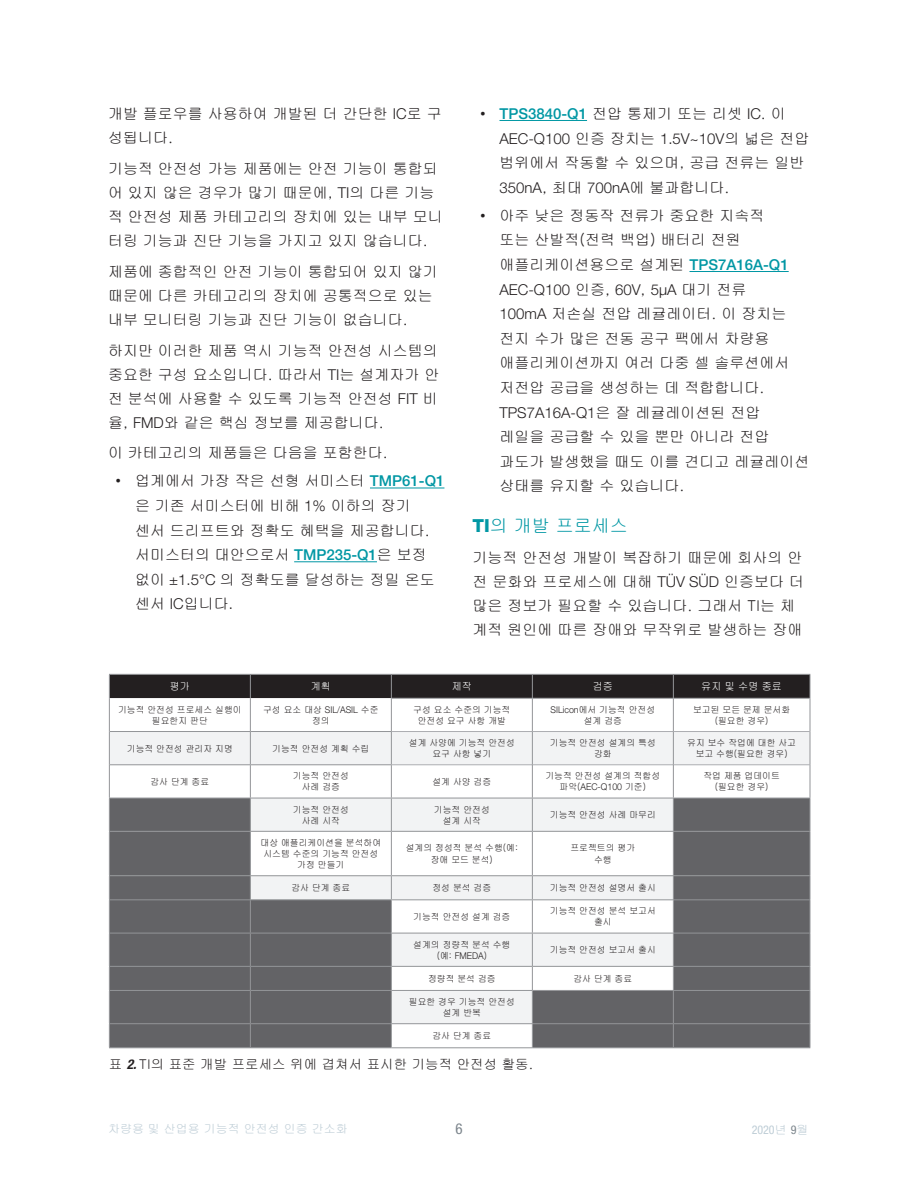
<style>
.page{position:relative;width:918px;height:1188px;background:#fff}
.page>*{position:absolute;margin:0;border:0;box-sizing:border-box;transform-origin:0 0}
.t1{font:18px "Gulim";color:#0097a4}
.t2{font:15px/24px "Gulim";color:#231f20}
.t3{font:300 15px "Helvetica Neue LT Std";color:#231f20}
.t4{font:condensed 15px "Helvetica Neue LT Std";color:#7c858c}
.t5{font:13.5px "Gulim";color:#231f20}
.t6{font:12px "Gulim";color:#becdd6}
.t7{font:condensed 12px "Helvetica Neue LT Std";color:#becdd6}
.t8{font:10.65px "Gulim";color:#fff;scale:.95 1}
.t9{font:9.3px/11.1px "Gulim";color:#231f20;text-align:center;scale:.95 1}
.t10{font:300 9.3px "Helvetica Neue LT Std";color:#231f20;scale:.95 1}
.s1{font-family:"Helvetica Neue LT Std";font-weight:300}
.s2{font-family:"Helvetica Neue LT Std";font-weight:500;color:#0097a4}
.s3{font-family:"Gulim";font-weight:400}
.s4{font-family:"Helvetica Neue LT Std";font-weight:800}
.s5{font-family:"Helvetica Neue LT Std";font-weight:700;font-style:italic;font-stretch:condensed}
.s6{font-family:"Gulim";font-stretch:normal}
.s7{color:#7c858c}
</style>
<div class="page">
<hr style="left:370px;top:488px;width:74px;height:1px;background:#0097a4">
<hr style="left:294px;top:561px;width:83px;height:1px;background:#0097a4">
<hr style="left:500px;top:120px;width:87px;height:1px;background:#0097a4">
<hr style="left:689px;top:271px;width:100px;height:1px;background:#0097a4">
<svg style="left:110px;top:732px;width:700px;height:66px;fill:#f2f3f4"></svg>
<svg style="left:110px;top:799px;width:700px;height:32px;fill:#f2f3f4"></svg>
<hr style="left:392px;top:698px;width:140px;height:1px;background:#939598">
<hr style="left:533px;top:698px;width:140px;height:1px;background:#939598">
<hr style="left:674px;top:698px;width:136px;height:1px;background:#939598">
<hr style="left:110px;top:731px;width:140px;height:1px;background:#939598">
<hr style="left:250px;top:731px;width:142px;height:1px;background:#939598">
<hr style="left:110px;top:764px;width:140px;height:1px;background:#939598">
<hr style="left:250px;top:764px;width:142px;height:1px;background:#939598">
<hr style="left:392px;top:731px;width:140px;height:1px;background:#adaeb2">
<hr style="left:533px;top:731px;width:140px;height:1px;background:#adaeb2">
<hr style="left:674px;top:731px;width:136px;height:1px;background:#adaeb2">
<hr style="left:392px;top:764px;width:140px;height:1px;background:#adaeb2">
<hr style="left:533px;top:764px;width:140px;height:1px;background:#adaeb2">
<hr style="left:674px;top:764px;width:136px;height:1px;background:#adaeb2">
<hr style="left:250px;top:698px;width:1px;height:33px;background:#939598">
<hr style="left:391px;top:698px;width:1px;height:33px;background:#939598">
<hr style="left:532px;top:698px;width:1px;height:34px;background:#939598">
<hr style="left:673px;top:698px;width:1px;height:34px;background:#939598">
<hr style="left:250px;top:732px;width:1px;height:32px;background:#939598">
<hr style="left:391px;top:732px;width:1px;height:32px;background:#939598">
<hr style="left:532px;top:732px;width:1px;height:33px;background:#939598">
<hr style="left:673px;top:732px;width:1px;height:33px;background:#939598">
<hr style="left:250px;top:765px;width:1px;height:33px;background:#939598">
<hr style="left:391px;top:765px;width:1px;height:33px;background:#939598">
<hr style="left:532px;top:765px;width:1px;height:33px;background:#939598">
<hr style="left:673px;top:765px;width:1px;height:33px;background:#939598">
<hr style="left:109px;top:698px;width:1px;height:34px;background:#939598">
<hr style="left:109px;top:732px;width:1px;height:33px;background:#939598">
<hr style="left:109px;top:765px;width:1px;height:33px;background:#939598">
<div style="left:109px;top:674px;width:702px;height:24px;background:#231f20"></div>
<hr style="left:810px;top:698px;width:1px;height:34px;background:#939598">
<hr style="left:810px;top:732px;width:1px;height:33px;background:#939598">
<hr style="left:810px;top:765px;width:1px;height:33px;background:#939598">
<hr style="left:109px;top:674px;width:141px;height:1px;background:#939598">
<hr style="left:250px;top:674px;width:141px;height:1px;background:#939598">
<hr style="left:391px;top:674px;width:141px;height:1px;background:#939598">
<hr style="left:532px;top:674px;width:141px;height:1px;background:#939598">
<hr style="left:673px;top:674px;width:137px;height:1px;background:#939598">
<hr style="left:109px;top:798px;width:141px;height:1px;background:#939598">
<hr style="left:109px;top:798px;width:1px;height:33px;background:#939598">
<hr style="left:250px;top:798px;width:141px;height:1px;background:#939598">
<hr style="left:250px;top:798px;width:1px;height:33px;background:#939598">
<hr style="left:391px;top:798px;width:141px;height:1px;background:#939598">
<hr style="left:391px;top:798px;width:1px;height:33px;background:#939598">
<hr style="left:532px;top:798px;width:141px;height:1px;background:#939598">
<hr style="left:532px;top:798px;width:1px;height:33px;background:#939598">
<hr style="left:673px;top:798px;width:137px;height:1px;background:#939598">
<hr style="left:673px;top:798px;width:1px;height:33px;background:#939598">
<hr style="left:810px;top:798px;width:1px;height:33px;background:#939598">
<svg style="left:109px;top:831px;width:702px;height:217px"></svg>
<hr style="left:109px;top:1047px;width:141px;height:1px;background:#939598">
<hr style="left:250px;top:1047px;width:141px;height:1px;background:#939598">
<hr style="left:391px;top:1047px;width:141px;height:1px;background:#939598">
<hr style="left:532px;top:1047px;width:141px;height:1px;background:#939598">
<hr style="left:673px;top:1047px;width:137px;height:1px;background:#939598">
<p class="t2" style="left:108px;top:102px;width:335px">개발 플로우를 사용하여 개발된 더 간단한 <span class="s1">IC</span>로 구 성됩니다.</p>
<p class="t2" style="left:108px;top:157px;width:336px">기능적 안전성 가능 제품에는 안전 기능이 통합되 어 있지 않은 경우가 많기 때문에, <span class="s1">TI</span>의 다른 기능 적 안전성 제품 카테고리의 장치에 있는 내부 모니 터링 기능과 진단 기능을 가지고 있지 않습니다.</p>
<p class="t2" style="left:108px;top:259px;width:331px">제품에 종합적인 안전 기능이 통합되어 있지 않기 때문에 다른 카테고리의 장치에 공통적으로 있는 내부 모니터링 기능과 진단 기능이 없습니다.</p>
<p class="t2" style="left:108px;top:338px;width:333px">하지만 이러한 제품 역시 기능적 안전성 시스템의 중요한 구성 요소입니다. 따라서 <span class="s1">TI</span>는 설계자가 안 전 분석에 사용할 수 있도록 기능적 안전성 <span class="s1">FIT</span> 비 율, <span class="s1">FMD</span>와 같은 핵심 정보를 제공합니다.</p>
<p class="t2" style="left:108px;top:441px;width:281px">이 카테고리의 제품들은 다음을 포함한다.</p>
<p class="t2" style="left:135px;top:469px;width:311px;line-height:24.6px;text-indent:-20px">• 업계에서 가장 작은 선형 서미스터 <span class="s2">TMP61-Q1 </span>은 기존 서미스터에 비해 <span class="s1">1%</span> 이하의 장기 센서 드리프트와 정확도 혜택을 제공합니다. 서미스터의 대안으로서 <span class="s2">TMP235-Q1</span>은 보정 없이 <span class="s1">±1.5°C</span> 의 정확도를 달성하는 정밀 온도 센서 <span class="s1">IC</span>입니다<span class="s1">.</span></p>
<p class="t2" style="left:480px;top:102px;width:307px">• <span class="s2">TPS3840-Q1</span> 전압 통제기 또는 리셋 <span class="s1">IC</span>. 이</p>
<p class="t3" style="left:500px;top:129px;width:311px">AEC-Q100 <span class="s3">인증 장치는</span> 1.5V~10V<span class="s3">의 넓은 전압</span></p>
<p class="t2" style="left:500px;top:151px;width:306px">범위에서 작동할 수 있으며, 공급 전류는 일반</p>
<p class="t3" style="left:500px;top:178px;width:232px">350nA<span class="s3">, 최대</span> 700nA<span class="s3">에 불과합니다.</span></p>
<p class="t2" style="left:500px;top:203px;width:291px;line-height:24.6px;text-indent:-20px">• 아주 낮은 정동작 전류가 중요한 지속적 또는 산발적(전력 백업) 배터리 전원 애플리케이션용으로 설계된 <span class="s2">TPS7A16A-Q1</span></p>
<p class="t3" style="left:500px;top:280px;width:249px">AEC-Q100 <span class="s3">인증,</span> 60V<span class="s3">,</span> 5µA <span class="s3">대기 전류</span></p>
<p class="t2" style="left:500px;top:302px;width:291px;line-height:24.6px"><span class="s1">100mA</span> 저손실 전압 레귤레이터. 이 장치는 전지 수가 많은 전동 공구 팩에서 차량용 애플리케이션까지 여러 다중 셀 솔루션에서 저전압 공급을 생성하는 데 적합합니다.</p>
<p class="t3" style="left:500px;top:403px;width:263px">TPS7A16A-Q1<span class="s3">은 잘 레귤레이션된 전압</span></p>
<p class="t2" style="left:500px;top:425px;width:311px;line-height:24.6px">레일을 공급할 수 있을 뿐만 아니라 전압 과도가 발생했을 때도 이를 견디고 레귤레이션 상태를 유지할 수 있습니다.</p>
<p class="t1" style="left:472px;top:517px;width:157px"><span class="s4">TI</span>의 개발 프로세스</p>
<p class="t2" style="left:472px;top:546px;width:333px">기능적 안전성 개발이 복잡하기 때문에 회사의 안 전 문화와 프로세스에 대해 <span class="s1">TÜV SÜD</span> 인증보다 더 많은 정보가 필요할 수 있습니다. 그래서 TI는 체 계적 원인에 따른 장애와 무작위로 발생하는 장애</p>
<p class="t8" style="left:170px;top:681px;width:23px">평가</p>
<p class="t8" style="left:311px;top:681px;width:23px">계획</p>
<p class="t8" style="left:452px;top:681px;width:23px">제작</p>
<p class="t8" style="left:593px;top:681px;width:23px">검증</p>
<p class="t8" style="left:701px;top:681px;width:87px">유지 및 수명 종료</p>
<p class="t9" style="left:118px;top:704px;width:132px">기능적 안전성 프로세스 실행이 필요한지 판단</p>
<p class="t9" style="left:263px;top:704px;width:123px">구성 요소 대상 <span class="s1">SIL/ASIL</span> 수준 정의</p>
<p class="t9" style="left:413px;top:704px;width:104px">구성 요소 수준의 기능적 안전성 요구 사항 개발</p>
<p class="t9" style="left:551px;top:704px;width:112px"><span class="s1">SILicon</span>에서 기능적 안전성 설계 검증</p>
<p class="t9" style="left:693px;top:704px;width:104px">보고된 모든 문제 문서화 (필요한 경우)</p>
<p class="t9" style="left:127px;top:743px;width:113px">기능적 안전성 관리자 지명</p>
<p class="t9" style="left:272px;top:743px;width:104px">기능적 안전성 계획 수립</p>
<p class="t9" style="left:409px;top:737px;width:113px">설계 사양에 기능적 안전성 요구 사항 넣기</p>
<p class="t9" style="left:550px;top:737px;width:113px">기능적 안전성 설계의 특성 강화</p>
<p class="t9" style="left:687px;top:737px;width:116px">유지 보수 작업에 대한 사고 보고 수행(필요한 경우)</p>
<p class="t9" style="left:150px;top:776px;width:63px">감사 단계 종료</p>
<p class="t9" style="left:293px;top:770px;width:60px">기능적 안전성 사례 검증</p>
<p class="t9" style="left:432px;top:776px;width:63px">설계 사양 검증</p>
<p class="t9" style="left:545px;top:770px;width:122px">기능적 안전성 설계의 적합성</p>
<p class="t10" style="left:560px;top:781px;width:93px"><span class="s3">파악(</span>AEC-Q100 <span class="s3">기준)</span></p>
<p class="t9" style="left:703px;top:770px;width:82px">작업 제품 업데이트 (필요한 경우)</p>
<p class="t9" style="left:293px;top:804px;width:60px">기능적 안전성 사례 시작</p>
<p class="t9" style="left:434px;top:804px;width:60px">기능적 안전성 설계 시작</p>
<p class="t9" style="left:550px;top:809px;width:113px">기능적 안전성 사례 마무리</p>
<p class="t9" style="left:261px;top:837px;width:129px">대상 애플리케이션을 분석하여 시스템 수준의 기능적 안전성 가정 만들기</p>
<p class="t9" style="left:406px;top:842px;width:120px">설계의 정성적 분석 수행(예: 장애 모드 분석)</p>
<p class="t9" style="left:570px;top:842px;width:70px">프로젝트의 평가 수행</p>
<p class="t9" style="left:291px;top:882px;width:63px">감사 단계 종료</p>
<p class="t9" style="left:432px;top:882px;width:63px">정성 분석 검증</p>
<p class="t9" style="left:550px;top:882px;width:113px">기능적 안전성 설명서 출시</p>
<p class="t9" style="left:413px;top:911px;width:104px">기능적 안전성 설계 검증</p>
<p class="t9" style="left:550px;top:905px;width:113px">기능적 안전성 분석 보고서 출시</p>
<p class="t9" style="left:413px;top:939px;width:104px">설계의 정량적 분석 수행</p>
<p class="t10" style="left:437px;top:950px;width:54px"><span class="s3">(예:</span> FMEDA<span class="s3">)</span></p>
<p class="t9" style="left:550px;top:944px;width:113px">기능적 안전성 보고서 출시</p>
<p class="t9" style="left:428px;top:973px;width:73px">정량적 분석 검증</p>
<p class="t9" style="left:573px;top:973px;width:63px">감사 단계 종료</p>
<p class="t9" style="left:409px;top:996px;width:113px">필요한 경우 기능적 안전성 설계 반복</p>
<p class="t9" style="left:432px;top:1030px;width:63px">감사 단계 종료</p>
<p class="t5" style="left:109px;top:1058px;width:426px">표 <span class="s5">2.</span> TI의 표준 개발 프로세스 위에 겹쳐서 표시한 기능적 안전성 활동.</p>
<p class="t6" style="left:108px;top:1123px;width:241px">차량용 및 산업용 기능적 안전성 인증 간소화</p>
<p class="t4" style="left:455px;top:1120px;width:9px">6</p>
<p class="t7" style="left:752px;top:1123px;width:58px">2020<span class="s6">년</span> <span class="s7">9</span><span class="s6">월</span></p>
</div>
